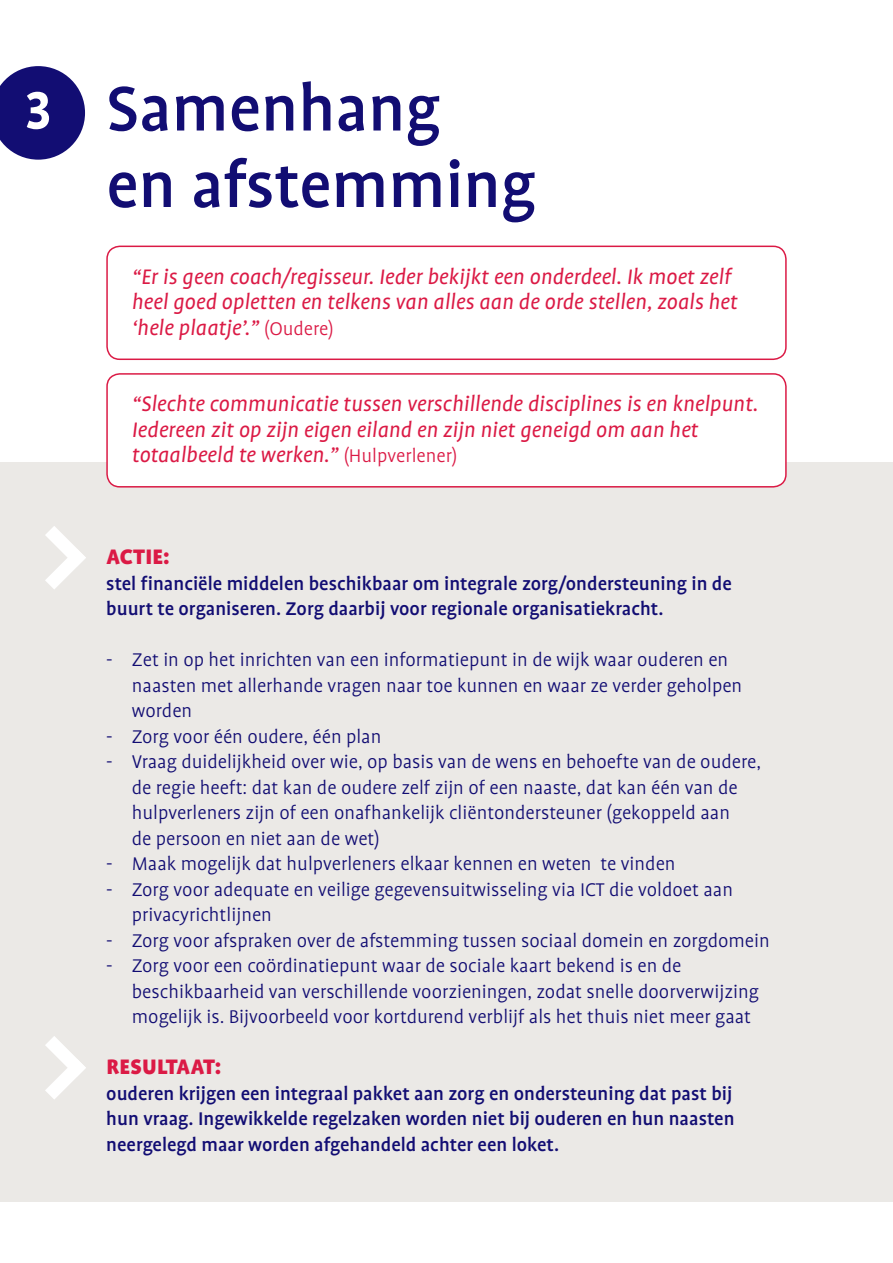
<style>
.page{position:relative;width:893px;height:1263px;background:#fff}
.page>*{position:absolute;margin:0;border:0;box-sizing:border-box;transform-origin:0 0}
.t1{font:500 72px "Profile OT";color:#120d73}
.t2{font:700 60px "Profile OT";color:#fff}
.t3{font:italic 24px/25.5px "Profile OT";color:#db1a45}
.t4{font:900 24px "Profile OT";letter-spacing:.01em;color:#db1a45}
.t5{font:300 21px/25.5px "Profile OT";color:#120d73}
.t6{font:500 21px/25.5px "Profile OT";color:#120d73}
.s1{font-weight:300;font-style:normal;font-size:21px}
</style>
<div class="page">
<div style="left:0;top:462px;width:893px;height:740px;background:#ebe9e6"></div>
<svg style="left:45px;top:526px;width:41px;height:63px"></svg>
<svg style="left:45px;top:1036px;width:41px;height:63px"></svg>
<div style="left:106px;top:246px;width:681px;height:114px;border:2px solid #db1a45;border-radius:13px"></div>
<div style="left:107px;top:374px;width:679px;height:113px;background:#fff;border-radius:13px"></div>
<div style="left:106px;top:373px;width:681px;height:115px;border:2px solid #db1a45;border-radius:13px"></div>
<svg style="left:0;top:66px;width:85px;height:94px"></svg>
<p class="t2" style="left:24px;top:76px;width:30px">3</p>
<p class="t1" style="left:106px;top:68px;width:336px">Samenhang</p>
<p class="t1" style="left:106px;top:144px;width:431px">en afstemming</p>
<p class="t3" style="left:132px;top:264px;width:607px">“Er is geen coach/regisseur. Ieder bekijkt een onderdeel. Ik moet zelf heel goed opletten en telkens van alles aan de orde stellen, zoals het ‘hele plaatje’.” <span class="s1">(Oudere)</span></p>
<p class="t3" style="left:132px;top:391px;width:628px">“Slechte communicatie tussen verschillende disciplines is en knelpunt.<br>Iedereen zit op zijn eigen eiland en zijn niet geneigd om aan het totaalbeeld te werken.” <span class="s1">(Hulpverlener)</span></p>
<p class="t4" style="left:106px;top:543px;width:65px">ACTIE:</p>
<p class="t6" style="left:106px;top:571px;width:627px">stel financiële middelen beschikbaar om integrale zorg/ondersteuning in de</p>
<p class="t6" style="left:106px;top:596px;width:559px">buurt te organiseren. Zorg daarbij voor regionale organisatiekracht.</p>
<p class="t5" style="left:132px;top:647px;width:612px;text-indent:-26px">- Zet in op het inrichten van een informatiepunt in de wijk waar ouderen en naasten met allerhande vragen naar toe kunnen en waar ze verder geholpen worden</p>
<p class="t5" style="left:106px;top:724px;width:277px">- Zorg voor één oudere, één plan</p>
<p class="t5" style="left:106px;top:749px;width:656px">- Vraag duidelijkheid over wie, op basis van de wens en behoefte van de oudere,</p>
<p class="t5" style="left:132px;top:775px;width:607px">de regie heeft: dat kan de oudere zelf zijn of een naaste, dat kan één van de hulpverleners zijn of een onafhankelijk cliëntondersteuner (gekoppeld aan</p>
<p class="t5" style="left:132px;top:826px;width:249px">de persoon en niet aan de wet)</p>
<p class="t5" style="left:106px;top:851px;width:571px">- Maak mogelijk dat hulpverleners elkaar kennen en weten te vinden</p>
<p class="t5" style="left:132px;top:877px;width:603px;text-indent:-26px">- Zorg voor adequate en veilige gegevensuitwisseling via ICT die voldoet aan privacyrichtlijnen</p>
<p class="t5" style="left:106px;top:928px;width:665px">- Zorg voor afspraken over de afstemming tussen sociaal domein en zorgdomein</p>
<p class="t5" style="left:132px;top:953px;width:629px;text-indent:-26px">- Zorg voor een coördinatiepunt waar de sociale kaart bekend is en de beschikbaarheid van verschillende voorzieningen, zodat snelle doorverwijzing mogelijk is. Bijvoorbeeld voor kortdurend verblijf als het thuis niet meer gaat</p>
<p class="t4" style="left:106px;top:1053px;width:116px">RESULTAAT:</p>
<p class="t6" style="left:106px;top:1081px;width:627px">ouderen krijgen een integraal pakket aan zorg en ondersteuning dat past bij</p>
<p class="t6" style="left:106px;top:1106px;width:630px">hun vraag. Ingewikkelde regelzaken worden niet bij ouderen en hun naasten neergelegd maar worden afgehandeld achter een loket.</p>
</div>
